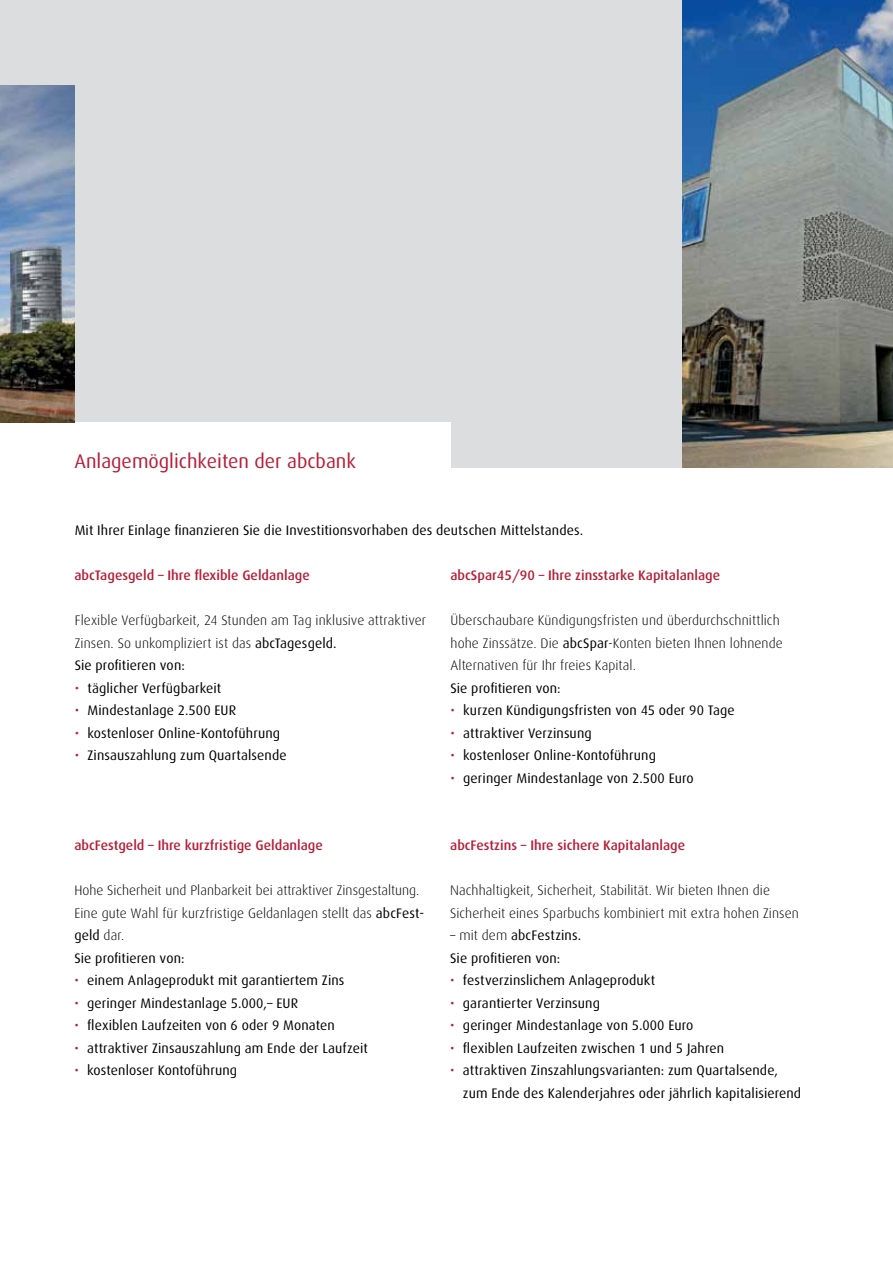
<style>
.page{position:relative;width:893px;height:1263px;background:#fff}
.page>*{position:absolute;margin:0;border:0;box-sizing:border-box;transform-origin:0 0}
.t1{font:19.8px "Dax";color:#b71f38}
.t2{font:13.8px/22.5px "Dax";letter-spacing:.01em;color:#000}
.t3{font:300 13.8px/22.5px "Dax";letter-spacing:.005em;color:#000}
.t4{font:500 13.8px "Dax";color:#b71f38}
.s1{font-weight:400}
.s2{color:#b71f38}
.s3{font-weight:300}
</style>
<div class="page">
<div style="left:0;top:0;width:893px;height:468px;background:#dcddde"></div>
<img style="left:683px;top:0;width:210px;height:468px">
<div style="left:0;top:423px;width:450px;height:92px;background:#fff"></div>
<img style="left:0;top:85px;width:74px;height:338px">
<h1 class="t1" style="left:74px;top:450px;width:283px">Anlagemöglichkeiten der abcbank</h1>
<p class="t2" style="left:75px;top:519px;width:510px">Mit Ihrer Einlage finanzieren Sie die Investitionsvorhaben des deutschen Mittelstandes.</p>
<p class="t4" style="left:74px;top:568px;width:237px">abcTagesgeld – Ihre flexible Geldanlage</p>
<p class="t3" style="left:75px;top:609px;width:353px">Flexible Verfügbarkeit, 24 Stunden am Tag inklusive attraktiver<br>Zinsen. So unkompliziert ist das <span class="s1">abcTagesgeld.<br>Sie profitieren von:</span></p>
<p class="t2" style="left:75px;top:677px;width:148px"><span class="s2">•</span> täglicher Verfügbarkeit</p>
<p class="t2" style="left:75px;top:699px;width:163px"><span class="s2">•</span> Mindestanlage 2.500 EUR</p>
<p class="t2" style="left:75px;top:722px;width:207px"><span class="s2">•</span> kostenloser Online-Kontoführung</p>
<p class="t2" style="left:75px;top:744px;width:214px"><span class="s2">•</span> Zinsauszahlung zum Quartalsende</p>
<p class="t4" style="left:74px;top:838px;width:250px">abcFestgeld – Ihre kurzfristige Geldanlage</p>
<p class="t3" style="left:74px;top:879px;width:351px">Hohe Sicherheit und Planbarkeit bei attraktiver Zinsgestaltung.<br>Eine gute Wahl für kurzfristige Geldanlagen stellt das <span class="s1">abcFest&shy;geld</span> dar.<br><span class="s1">Sie profitieren von:</span></p>
<p class="t2" style="left:74px;top:969px;width:272px"><span class="s2">•</span> einem Anlageprodukt mit garantiertem Zins</p>
<p class="t2" style="left:74px;top:992px;width:225px"><span class="s2">•</span> geringer Mindestanlage 5.000,– EUR</p>
<p class="t2" style="left:74px;top:1014px;width:262px"><span class="s2">•</span> flexiblen Laufzeiten von 6 oder 9 Monaten</p>
<p class="t2" style="left:74px;top:1037px;width:295px"><span class="s2">•</span> attraktiver Zinsauszahlung am Ende der Laufzeit</p>
<p class="t2" style="left:74px;top:1059px;width:164px"><span class="s2">•</span> kostenloser Kontoführung</p>
<p class="t4" style="left:450px;top:567px;width:271px">abcSpar45/90 – Ihre zinsstarke Kapitalanlage</p>
<p class="t3" style="left:450px;top:609px;width:334px">Überschaubare Kündigungsfristen und überdurchschnittlich hohe Zinssätze. Die <span class="s1">abcSpar</span>-Konten bieten Ihnen lohnende<br>Alternativen für Ihr freies Kapital.</p>
<p class="t2" style="left:450px;top:677px;width:112px">Sie profitieren von:</p>
<p class="t2" style="left:450px;top:699px;width:286px"><span class="s2">•</span> kurzen Kündigungsfristen von 45 oder 90 Tage</p>
<p class="t2" style="left:450px;top:722px;width:143px"><span class="s2">•</span> attraktiver Verzinsung</p>
<p class="t2" style="left:450px;top:744px;width:207px"><span class="s2">•</span> kostenloser Online-Kontoführung</p>
<p class="t2" style="left:450px;top:767px;width:245px"><span class="s2">•</span> geringer Mindestanlage von 2.500 Euro</p>
<p class="t4" style="left:450px;top:838px;width:236px">abcFestzins – Ihre sichere Kapitalanlage</p>
<p class="t3" style="left:450px;top:879px;width:350px">Nachhaltigkeit, Sicherheit, Stabilität. Wir bieten Ihnen die<br>Sicherheit eines Sparbuchs kombiniert mit extra hohen Zinsen</p>
<p class="t2" style="left:450px;top:924px;width:133px"><span class="s3">– mit dem</span> abcFestzins.<br>Sie profitieren von:</p>
<p class="t2" style="left:450px;top:969px;width:207px"><span class="s2">•</span> festverzinslichem Anlageprodukt</p>
<p class="t2" style="left:450px;top:992px;width:151px"><span class="s2">•</span> garantierter Verzinsung</p>
<p class="t2" style="left:450px;top:1014px;width:245px"><span class="s2">•</span> geringer Mindestanlage von 5.000 Euro</p>
<p class="t2" style="left:450px;top:1037px;width:275px"><span class="s2">•</span> flexiblen Laufzeiten zwischen 1 und 5 Jahren</p>
<p class="t2" style="left:463px;top:1059px;width:340px;text-indent:-13px"><span class="s2">•</span> attraktiven Zinszahlungsvarianten: zum Quartalsende, zum Ende des Kalenderjahres oder jährlich kapitalisierend</p>
</div>
